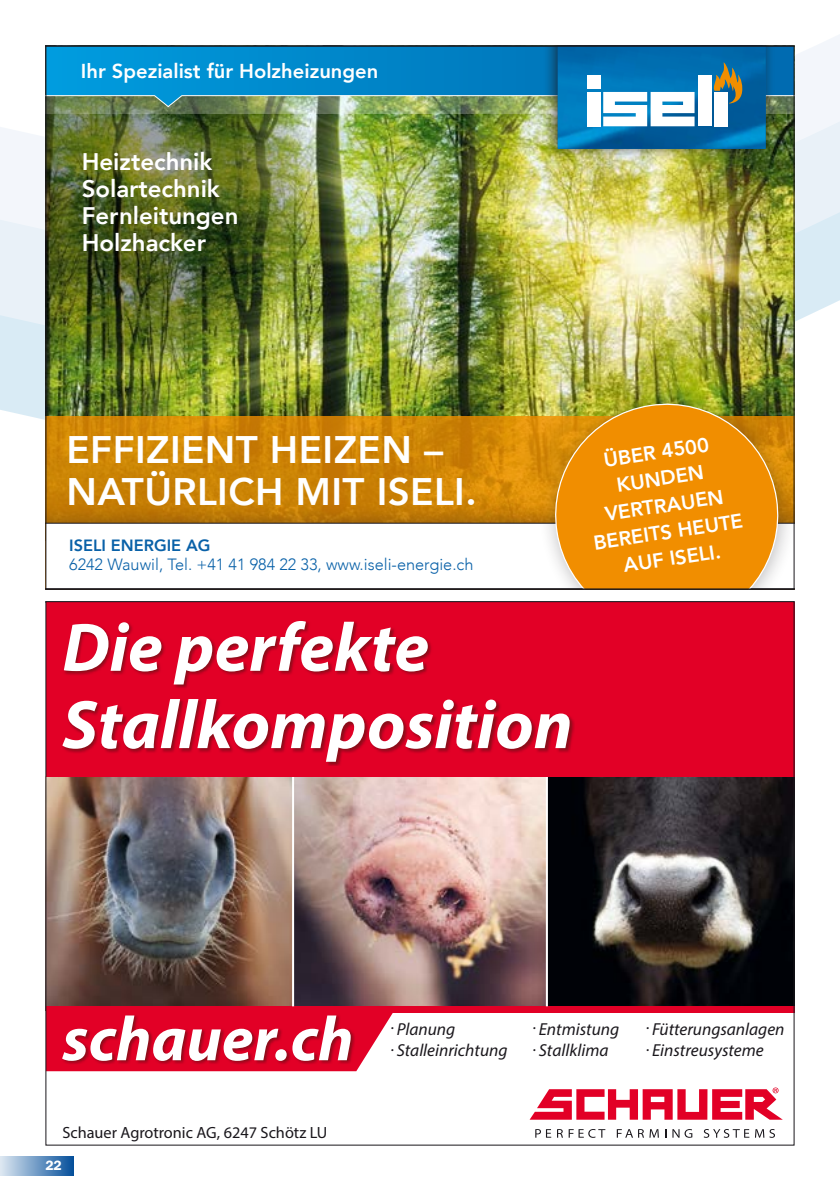
<style>
.page{position:relative;width:840px;height:1191px;background:#fff}
.page>*{position:absolute;margin:0;border:0;box-sizing:border-box;transform-origin:0 0}
.t1{font:italic 700 69.2px/77.2px "Myriad Pro";color:#fff}
.t2{font:italic 700 63px "Myriad Pro";color:#fff}
.t3{font:800 38.4px/42.2px "Avenir";letter-spacing:.01em;color:#fff}
.t4{font:800 24px/26.8px "Avenir";color:#fff}
.t5{font:800 20.2px/26.8px "Avenir";color:#fff;text-align:center}
.t6{font:italic 17.4px/21.4px "Myriad Pro";color:#1a171c}
.t7{font:300 16.2px "Avenir";color:#0961a8}
.t8{font:16.2px "Myriad Pro";color:#1a171c}
.t9{font:800 16.2px "Avenir";color:#0961a8}
.t10{font:600 13.6px "Franklin Gothic";color:#fff}
.s1{font-size:22.4px}
</style>
<div class="page">
<svg style="left:0;top:35px;width:839px;height:386px"></svg>
<div style="left:0;top:1157px;width:74px;height:18px;background:linear-gradient(to right,#dee8f2,#07519b)"></div>
<img style="left:47px;top:776px;width:745px;height:362px">
<div style="left:46px;top:601px;width:747px;height:175px;background:#e20026"></div>
<img style="left:63px;top:621px;width:511px;height:144px">
<img style="left:62px;top:1014px;width:293px;height:50px">
<img style="left:47px;top:47px;width:745px;height:541px">
<p class="t5" style="left:81px;top:58px;width:299px">Ihr Spezialist für Holzheizungen</p>
<h3 class="t4" style="left:82px;top:148px;width:158px">Heiztechnik<br>Solartechnik<br>Fernleitungen<br>Holzhacker</h3>
<h3 class="t3" style="left:66px;top:428px;width:411px">EFFIZIENT HEIZEN –<br>NATÜRLICH MIT ISELI.</h3>
<p class="t9" style="left:69px;top:533px;width:143px">ISELI ENERGIE AG</p>
<p class="t7" style="left:69px;top:555px;width:405px">6242 Wauwil, Tel. +41 41 984 22 33, www.iseli-energie.ch</p>
<h1 class="t1" style="left:62px;top:606px;width:511px">Die perfekte<br>Stallkomposition</h1>
<p class="t5" style="left:578px;top:450px;width:152px;rotate:-9deg">ÜBER 4500<br>KUNDEN<br>VERTRAUEN<br>BEREITS HEUTE<br>AUF ISELI.</p>
<h2 class="t2" style="left:62px;top:998px;width:292px">schauer.ch</h2>
<p class="t8" style="left:62px;top:1122px;width:266px">Schauer Agrotronic AG, 6247 Schötz LU</p>
<p class="t10" style="left:45px;top:1157px;width:18px">22</p>
<p class="t6" style="left:390px;top:1017px;width:119px"><span class="s1">.</span> Planung<br><span class="s1">.</span> Stalleinrichtung</p>
<p class="t6" style="left:532px;top:1017px;width:88px"><span class="s1">.</span> Entmistung <span class="s1">.</span> Stallklima</p>
<p class="t6" style="left:645px;top:1017px;width:140px"><span class="s1">.</span> Fütterungsanlagen <span class="s1">.</span> Einstreusysteme</p>
</div>
